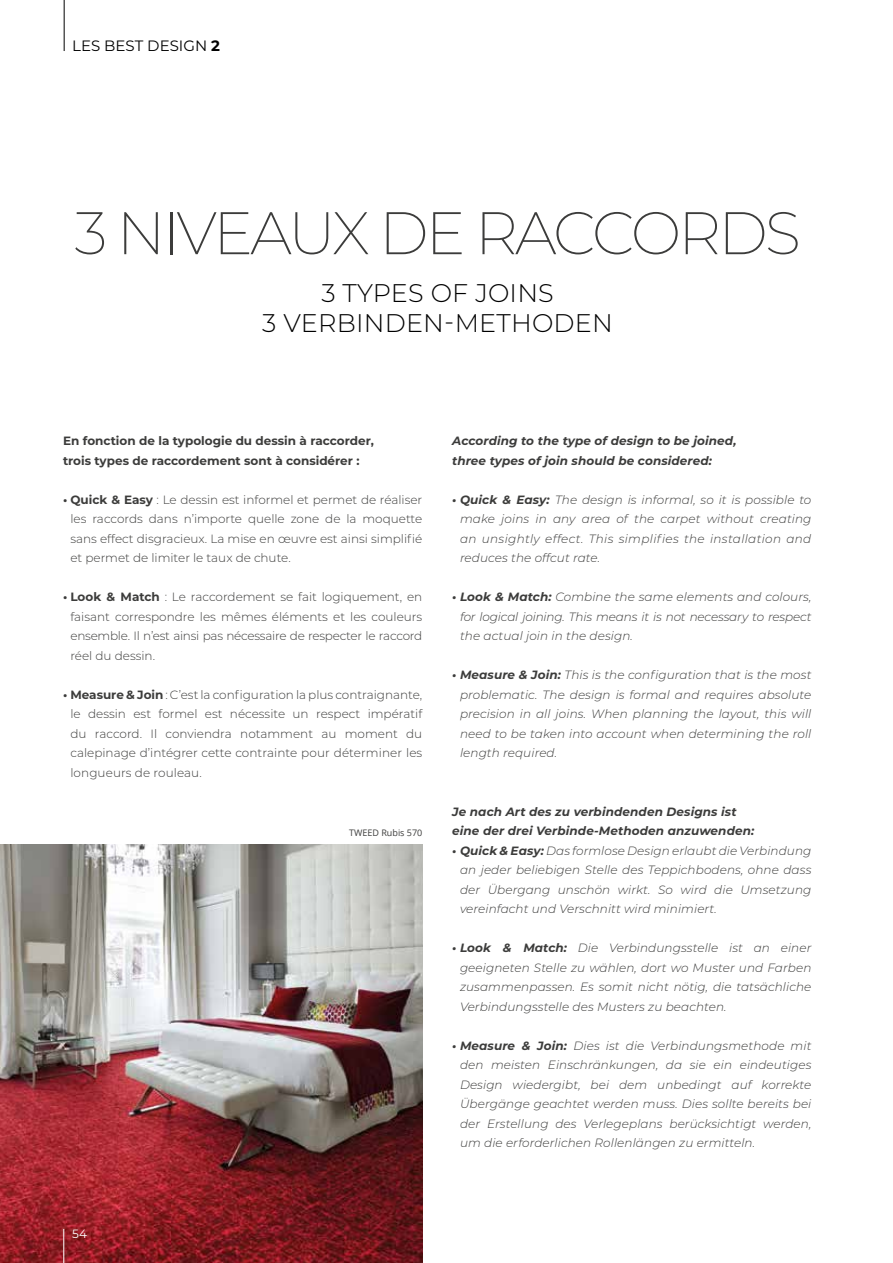
<style>
.page{position:relative;width:893px;height:1263px;background:#fff}
.page>*{position:absolute;margin:0;border:0;box-sizing:border-box;transform-origin:0 0}
.t1{font:200 60px "Montserrat";letter-spacing:-.055em;color:#3c3c3b}
.t2{font:300 25.5px/30px "Montserrat";letter-spacing:.01em;color:#000;text-align:center}
.t3{font:15px "Montserrat";color:#000}
.t4{font:italic 300 12px/19.5px "Montserrat";letter-spacing:.01em;color:#3c3c3b;text-align:justify}
.t5{font:300 12px/19.5px "Montserrat";color:#3c3c3b;text-align:justify}
.t6{font:italic 700 12px/19.5px "Montserrat";letter-spacing:.01em;color:#3c3c3b}
.t7{font:700 12px/19.5px "Montserrat";color:#3c3c3b}
.t8{font:12px "Montserrat";color:#fff}
.t9{font:9px "Open Sans";color:#3c3c3b}
.s1{font-weight:700}
</style>
<div class="page">
<img style="left:0;top:844px;width:422px;height:419px">
<hr style="left:64px;top:0;width:1px;height:51px;background:#000">
<hr style="left:63px;top:1229px;width:1px;height:34px;background:#fff">
<p class="t3" style="left:72px;top:35px;width:149px">LES BEST DESIGN <span class="s1">2</span></p>
<h1 class="t1" style="left:74px;top:193px;width:728px">3 NIVEAUX DE RACCORDS</h1>
<h2 class="t2" style="left:262px;top:277px;width:352px">3 TYPES OF JOINS<br>3 VERBINDEN-METHODEN</h2>
<p class="t7" style="left:63px;top:431px;width:312px">En fonction de la typologie du dessin à raccorder, trois types de raccordement sont à considérer :</p>
<p class="t5" style="left:70px;top:489px;width:353px;text-indent:-7px"><span class="s1">• Quick &amp; Easy</span> : Le dessin est informel et permet de réaliser les raccords dans n’importe quelle zone de la moquette sans effect disgracieux. La mise en œuvre est ainsi simplifié et permet de limiter le taux de chute.</p>
<p class="t5" style="left:70px;top:587px;width:353px;text-indent:-7px"><span class="s1">• Look &amp; Match</span> : Le raccordement se fait logiquement, en faisant correspondre les mêmes éléments et les couleurs ensemble. Il n’est ainsi pas nécessaire de respecter le raccord réel du dessin.</p>
<p class="t5" style="left:70px;top:684px;width:353px;text-indent:-7px"><span class="s1">• Measure &amp; Join</span> : C’est la configuration la plus contraignante, le dessin est formel est nécessite un respect impératif du raccord. Il conviendra notamment au moment du calepinage d’intégrer cette contrainte pour déterminer les longueurs de rouleau.</p>
<p class="t9" style="left:349px;top:826px;width:75px">TWEED Rubis 570</p>
<p class="t6" style="left:452px;top:431px;width:286px">According to the type of design to be joined, three types of join should be considered:</p>
<p class="t4" style="left:460px;top:489px;width:353px;text-indent:-8px"><span class="s1">• Quick &amp; Easy:</span> The design is informal, so it is possible to make joins in any area of the carpet without creating an unsightly effect. This simplifies the installation and reduces the offcut rate.</p>
<p class="t4" style="left:460px;top:587px;width:353px;text-indent:-8px"><span class="s1">• Look &amp; Match:</span> Combine the same elements and colours, for logical joining. This means it is not necessary to respect the actual join in the design.</p>
<p class="t4" style="left:460px;top:665px;width:353px;text-indent:-8px"><span class="s1">• Measure &amp; Join:</span> This is the configuration that is the most problematic. The design is formal and requires absolute precision in all joins. When planning the layout, this will need to be taken into account when determining the roll length required.</p>
<p class="t6" style="left:452px;top:801px;width:304px">Je nach Art des zu verbindenden Designs ist eine der drei Verbinde-Methoden anzuwenden:</p>
<p class="t4" style="left:460px;top:840px;width:353px;text-indent:-8px"><span class="s1">• Quick &amp; Easy:</span> Das formlose Design erlaubt die Verbindung an jeder beliebigen Stelle des Teppichbodens, ohne dass der Übergang unschön wirkt. So wird die Umsetzung vereinfacht und Verschnitt wird minimiert.</p>
<p class="t4" style="left:460px;top:938px;width:353px;text-indent:-8px"><span class="s1">• Look &amp; Match:</span> Die Verbindungsstelle ist an einer geeigneten Stelle zu wählen, dort wo Muster und Farben zusammenpassen. Es somit nicht nötig, die tatsächliche Verbindungsstelle des Musters zu beachten.</p>
<p class="t4" style="left:460px;top:1035px;width:353px;text-indent:-8px"><span class="s1">• Measure &amp; Join:</span> Dies ist die Verbindungsmethode mit den meisten Einschränkungen, da sie ein eindeutiges Design wiedergibt, bei dem unbedingt auf korrekte Übergänge geachtet werden muss. Dies sollte bereits bei der Erstellung des Verlegeplans berücksichtigt werden, um die erforderlichen Rollenlängen zu ermitteln.</p>
<p class="t8" style="left:72px;top:1225px;width:16px">54</p>
</div>
